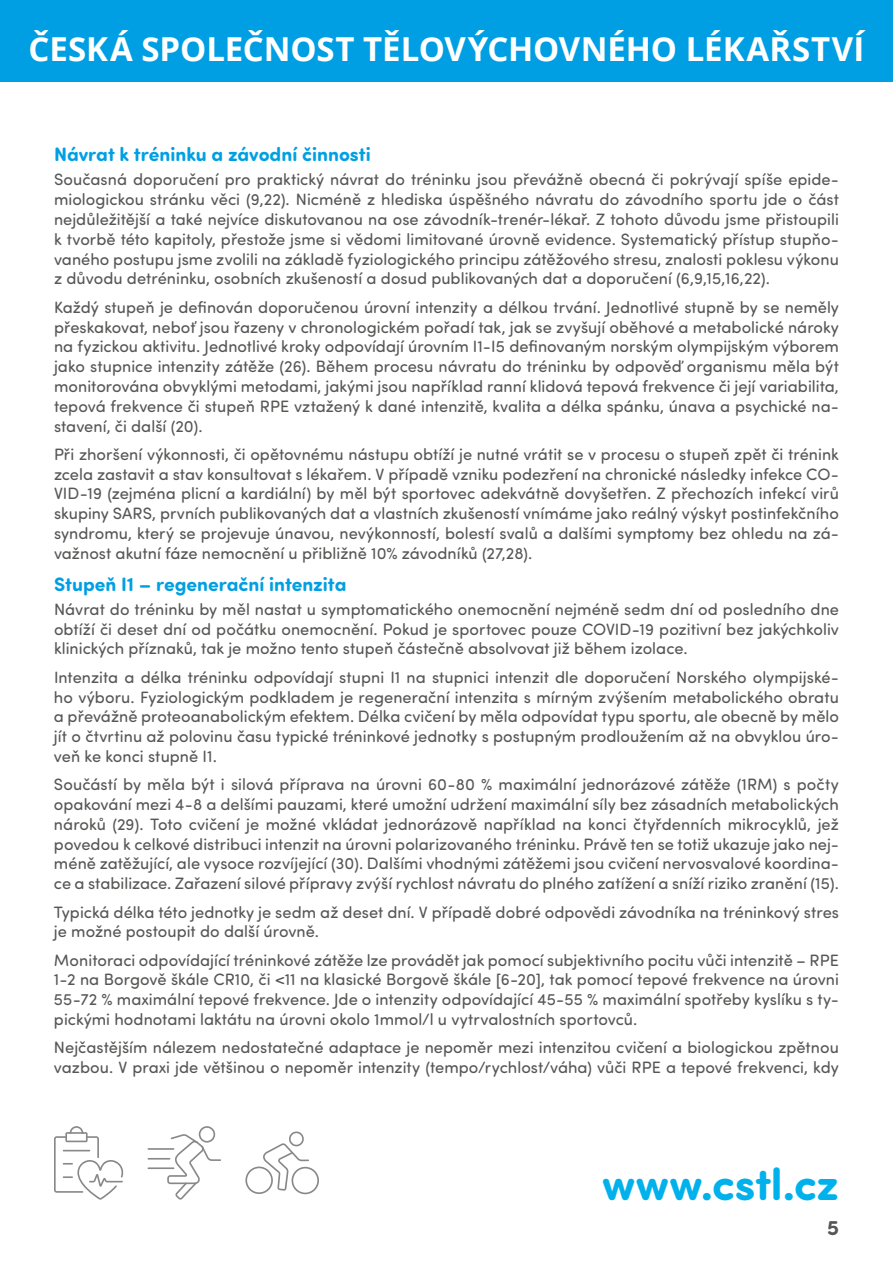
<style>
.page{position:relative;width:893px;height:1263px;background:#fff}
.page>*{position:absolute;margin:0;border:0;box-sizing:border-box;transform-origin:0 0}
.t1{font:700 45px "Sofia Pro Soft";letter-spacing:-.005em;color:#00b1eb}
.t2{font:700 33px "Open Sans";color:#fff}
.t3{font:700 21px "Sofia Pro Soft";color:#575756}
.t4{font:700 19.5px "Sofia Pro Soft";color:#009fe3}
.t5{font:16.5px/19.8px "Sofia Pro Soft";letter-spacing:.005em;color:#575756;text-align:justify}
</style>
<div class="page">
<div style="left:0;top:0;width:893px;height:81px;background:#009fe3"></div>
<svg style="left:54px;top:1126px;width:69px;height:73px"></svg>
<svg style="left:148px;top:1126px;width:73px;height:73px"></svg>
<hr style="left:148px;top:1167px;width:26px;height:2px;background:#888">
<svg style="left:245px;top:1131px;width:74px;height:63px"></svg>
<h2 class="t2" style="left:29px;top:26px;width:837px">ČESKÁ SPOLEČNOST TĚLOVÝCHOVNÉHO LÉKAŘSTVÍ</h2>
<p class="t4" style="left:54px;top:140px;width:318px">Návrat k tréninku a závodní činnosti</p>
<p class="t5" style="left:54px;top:169px;width:787px">Současná doporučení pro praktický návrat do tréninku jsou převážně obecná či pokrývají spíše epide&shy;miologickou stránku věci (9,22). Nicméně z hlediska úspěšného návratu do závodního sportu jde o část nejdůležitější a také nejvíce diskutovanou na ose závodník-trenér-lékař. Z tohoto důvodu jsme přistoupili k tvorbě této kapitoly, přestože jsme si vědomi limitované úrovně evidence. Systematický přístup stupňo&shy;vaného postupu jsme zvolili na základě fyziologického principu zátěžového stresu, znalosti poklesu výkonu z důvodu detréninku, osobních zkušeností a dosud publikovaných dat a doporučení (6,9,15,16,22).</p>
<p class="t5" style="left:54px;top:296px;width:787px">Každý stupeň je definován doporučenou úrovní intenzity a délkou trvání. Jednotlivé stupně by se neměly přeskakovat, neboť jsou řazeny v chronologickém pořadí tak, jak se zvyšují oběhové a metabolické nároky na fyzickou aktivitu. Jednotlivé kroky odpovídají úrovním I1-I5 definovaným norským olympijským výborem jako stupnice intenzity zátěže (26). Během procesu návratu do tréninku by odpověď organismu měla být monitorována obvyklými metodami, jakými jsou například ranní klidová tepová frekvence či její variabilita, tepová frekvence či stupeň RPE vztažený k dané intenzitě, kvalita a délka spánku, únava a psychické na&shy;stavení, či další (20).</p>
<p class="t5" style="left:54px;top:443px;width:786px">Při zhoršení výkonnosti, či opětovnému nástupu obtíží je nutné vrátit se v procesu o stupeň zpět či trénink zcela zastavit a stav konsultovat s lékařem. V případě vzniku podezření na chronické následky infekce CO-VID-19 (zejména plicní a kardiální) by měl být sportovec adekvátně dovyšetřen. Z přechozích infekcí virů skupiny SARS, prvních publikovaných dat a vlastních zkušeností vnímáme jako reálný výskyt postinfekčního syndromu, který se projevuje únavou, nevýkonností, bolestí svalů a dalšími symptomy bez ohledu na zá&shy;važnost akutní fáze nemocnění u přibližně 10% závodníků (27,28).</p>
<p class="t4" style="left:54px;top:570px;width:294px">Stupeň I1 – regenerační intenzita</p>
<p class="t5" style="left:54px;top:598px;width:786px">Návrat do tréninku by měl nastat u symptomatického onemocnění nejméně sedm dní od posledního dne obtíží či deset dní od počátku onemocnění. Pokud je sportovec pouze COVID-19 pozitivní bez jakýchkoliv klinických příznaků, tak je možno tento stupeň částečně absolvovat již během izolace.</p>
<p class="t5" style="left:54px;top:666px;width:786px">Intenzita a délka tréninku odpovídají stupni I1 na stupnici intenzit dle doporučení Norského olympijské&shy;ho výboru. Fyziologickým podkladem je regenerační intenzita s mírným zvýšením metabolického obratu a převážně proteoanabolickým efektem. Délka cvičení by měla odpovídat typu sportu, ale obecně by mělo jít o čtvrtinu až polovinu času typické tréninkové jednotky s postupným prodloužením až na obvyklou úro&shy;veň ke konci stupně I1.</p>
<p class="t5" style="left:54px;top:774px;width:786px">Součástí by měla být i silová příprava na úrovni 60-80 % maximální jednorázové zátěže (1RM) s počty opakování mezi 4-8 a delšími pauzami, které umožní udržení maximální síly bez zásadních metabolických nároků (29). Toto cvičení je možné vkládat jednorázově například na konci čtyřdenních mikrocyklů, jež povedou k celkové distribuci intenzit na úrovni polarizovaného tréninku. Právě ten se totiž ukazuje jako nej&shy;méně zatěžující, ale vysoce rozvíjející (30). Dalšími vhodnými zátěžemi jsou cvičení nervosvalové koordina&shy;ce a stabilizace. Zařazení silové přípravy zvýší rychlost návratu do plného zatížení a sníží riziko zranění (15).</p>
<p class="t5" style="left:54px;top:901px;width:786px">Typická délka této jednotky je sedm až deset dní. V případě dobré odpovědi závodníka na tréninkový stres je možné postoupit do další úrovně.</p>
<p class="t5" style="left:54px;top:949px;width:786px">Monitoraci odpovídající tréninkové zátěže lze provádět jak pomocí subjektivního pocitu vůči intenzitě – RPE 1-2 na Borgově škále CR10, či &lt;11 na klasické Borgově škále [6-20], tak pomocí tepové frekvence na úrovni 55-72 % maximální tepové frekvence. Jde o intenzity odpovídající 45-55 % maximální spotřeby kyslíku s ty&shy;pickými hodnotami laktátu na úrovni okolo 1mmol/l u vytrvalostních sportovců.</p>
<p class="t5" style="left:54px;top:1037px;width:786px">Nejčastějším nálezem nedostatečné adaptace je nepoměr mezi intenzitou cvičení a biologickou zpětnou vazbou. V praxi jde většinou o nepoměr intenzity (tempo/rychlost/váha) vůči RPE a tepové frekvenci, kdy</p>
<h1 class="t1" style="left:602px;top:1151px;width:238px">www.cstl.cz</h1>
<p class="t3" style="left:827px;top:1212px;width:13px">5</p>
</div>
